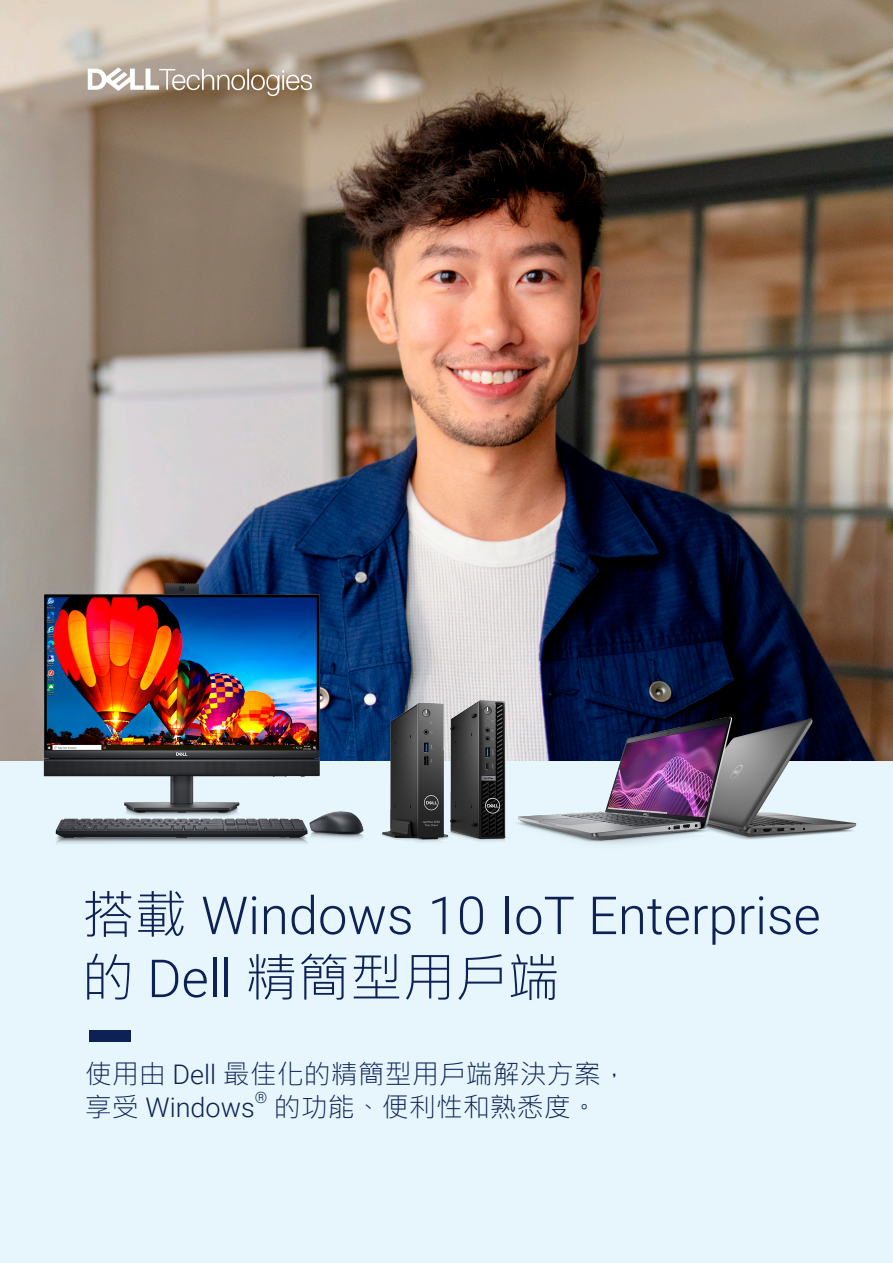
<style>
.page{position:relative;width:893px;height:1263px;background:#fff}
.page>*{position:absolute;margin:0;border:0;box-sizing:border-box;transform-origin:0 0}
.t1{font:300 52.5px/63px "Roboto";color:#0d2155}
.t2{font:300 27px/32.4px "Microsoft Jheng Hei";color:#0d2155}
.t3{font:300 15.75px "Roboto";color:#0d2155}
.s1{font-family:"Microsoft Jheng Hei"}
.s2{font-family:"Roboto"}
</style>
<div class="page">
<img style="left:0;top:0;width:893px;height:762px">
<div style="left:0;top:762px;width:893px;height:501px;background:#e7f6fd"></div>
<div style="left:89px;top:1030px;width:41px;height:12px;background:#0d2155"></div>
<img style="left:29px;top:564px;width:840px;height:280px">
<svg style="left:88px;top:67px;width:224px;height:29px"></svg>
<p class="t1" style="left:82px;top:882px;width:740px"><span class="s1">搭載</span> Windows 10 IoT Enterprise<span class="s1">的</span> Dell <span class="s1">精簡型用戶端</span></p>
<p class="t2" style="left:85px;top:1058px;width:544px">使用由 <span class="s2">Dell</span> 最佳化的精簡型用戶端解決方案，享受 <span class="s2">Windows</span></p>
<p class="t3" style="left:255px;top:1087px;width:14px">®</p>
<p class="t2" style="left:274px;top:1090px;width:325px">的功能、便利性和熟悉度。</p>
</div>
